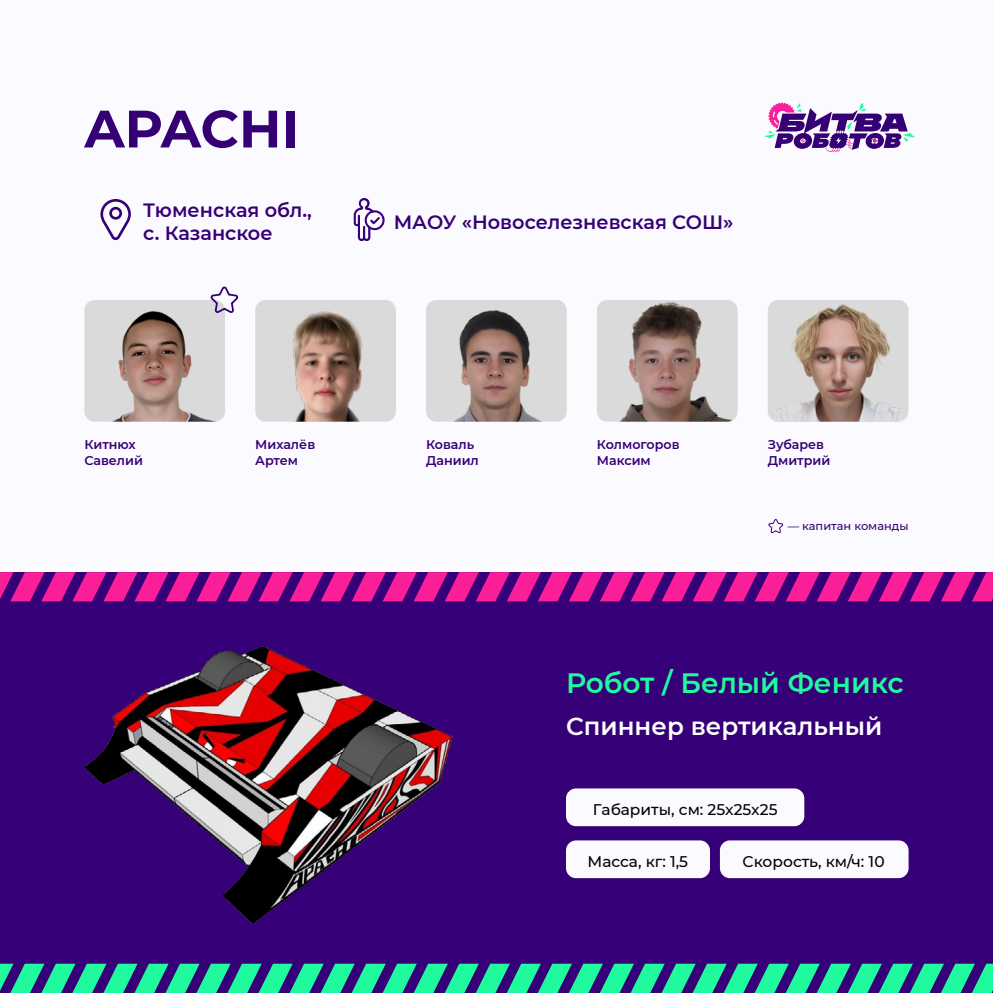
<style>
.page{position:relative;width:993px;height:993px;background:#fff}
.page>*{position:absolute;margin:0;border:0;box-sizing:border-box;transform-origin:0 0}
._01_--_Название_кома{font:700 52.5px "Montserrat";color:#360075}
._03_--_Название_робо{font:600 28px "Montserrat";color:#1ffa9e}
._04_--_Определение_р{font:600 24.5px "Montserrat";color:#fff}
._06_--_Локация{font:600 19.25px/23.1px "Montserrat";color:#360075}
._05_--_Параметры_роб{font:500 15.4px "Montserrat";color:#000}
._02_--_Фамилия_Имя{font:600 12.6px/15.2px "Montserrat";color:#360075}
.t1{font:500 11.38px "Montserrat";color:#360075}
</style>
<div class="page">
<div style="left:0;top:0;width:992px;height:992px;background:#fafaff"></div>
<div style="left:0;top:572px;width:992px;height:420px;background:#360078"></div>
<svg style="left:0;top:572px;width:992px;height:29px"></svg>
<svg style="left:0;top:963px;width:992px;height:29px"></svg>
<svg style="left:764px;top:102px;width:150px;height:50px"></svg>
<svg style="left:768px;top:519px;width:15px;height:15px"></svg>
<svg style="left:100px;top:199px;width:31px;height:42px"></svg>
<svg style="left:353px;top:198px;width:32px;height:43px"></svg>
<img style="left:84px;top:646px;width:369px;height:277px">
<div style="left:566px;top:788px;width:238px;height:37px;background:#fafaff;border-radius:10px"></div>
<div style="left:566px;top:840px;width:143px;height:37px;background:#fafaff;border-radius:10px"></div>
<div style="left:719px;top:840px;width:189px;height:37px;background:#fafaff;border-radius:10px"></div>
<img style="left:84px;top:300px;width:141px;height:121px">
<div style="left:767px;top:300px;width:141px;height:121px;background:#dadada;border-radius:10px"></div>
<img style="left:774px;top:300px;width:127px;height:121px">
<img style="left:255px;top:300px;width:141px;height:121px">
<img style="left:426px;top:300px;width:140px;height:121px">
<img style="left:597px;top:300px;width:140px;height:121px">
<svg style="left:208px;top:286px;width:31px;height:29px"></svg>
<p class="_01_--_Название_кома" style="left:84px;top:91px;width:216px">APACHI</p>
<p class="_06_--_Локация" style="left:143px;top:198px;width:170px">Тюменская обл., с. Казанское</p>
<p class="_06_--_Локация" style="left:393px;top:209px;width:341px">МАОУ «Новоселезневская СОШ»</p>
<p class="_02_--_Фамилия_Имя" style="left:84px;top:436px;width:60px">Китнюх<br>Савелий</p>
<p class="_02_--_Фамилия_Имя" style="left:255px;top:436px;width:61px">Михалёв<br>Артем</p>
<p class="_02_--_Фамилия_Имя" style="left:426px;top:436px;width:54px">Коваль<br>Даниил</p>
<p class="_02_--_Фамилия_Имя" style="left:767px;top:436px;width:64px">Зубарев<br>Дмитрий</p>
<p class="_02_--_Фамилия_Имя" style="left:596px;top:436px;width:84px">Колмогоров<br>Максим</p>
<p class="t1" style="left:787px;top:518px;width:122px">— капитан команды</p>
<p class="_03_--_Название_робо" style="left:566px;top:663px;width:339px">Робот / Белый Феникс</p>
<p class="_04_--_Определение_р" style="left:566px;top:708px;width:317px">Cпиннер вертикальный</p>
<p class="_05_--_Параметры_роб" style="left:592px;top:798px;width:186px">Габариты, см: 25x25x25</p>
<p class="_05_--_Параметры_роб" style="left:587px;top:850px;width:102px">Масса, кг: 1,5</p>
<p class="_05_--_Параметры_роб" style="left:742px;top:850px;width:143px">Скорость, км/ч: 10</p>
</div>
